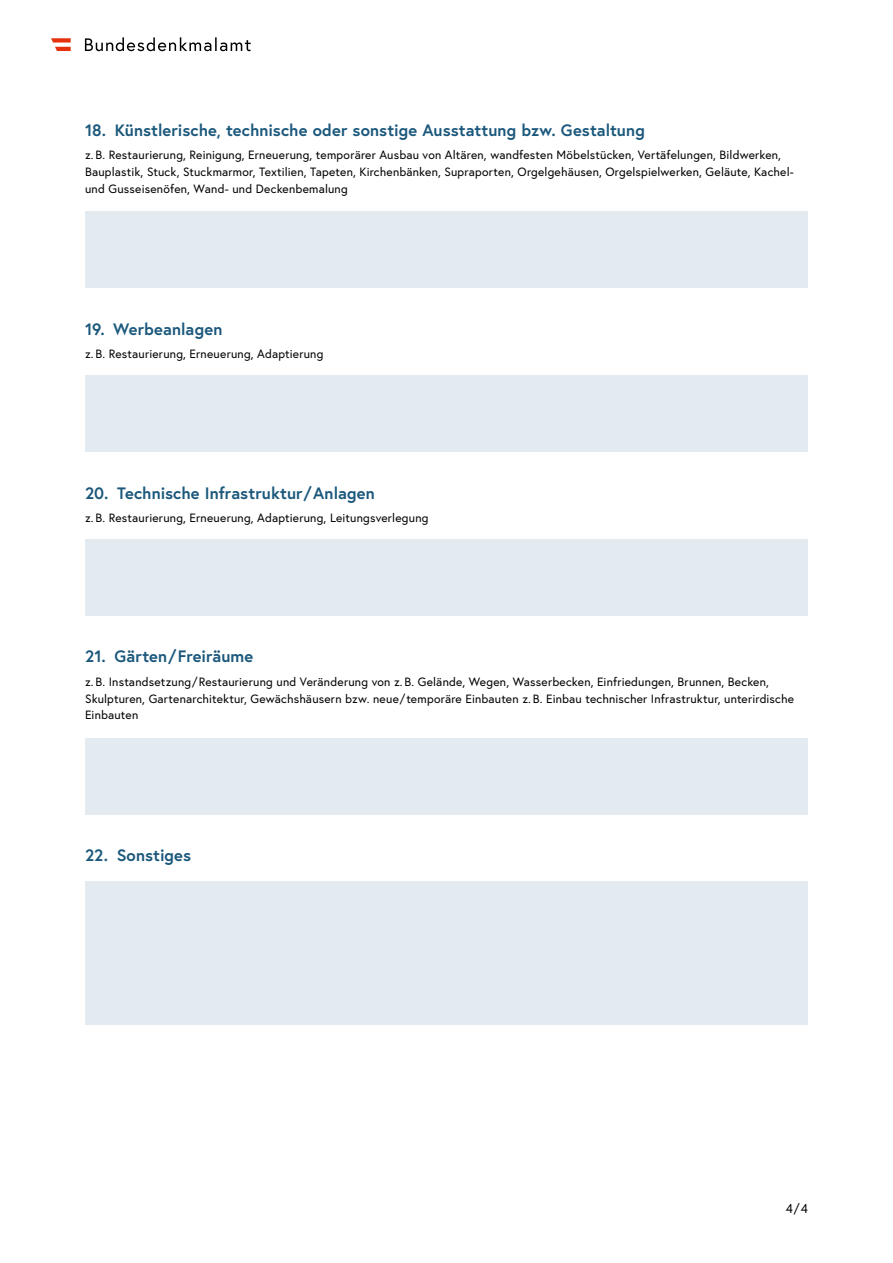
<style>
.page{position:relative;width:893px;height:1263px;background:#fff}
.page>*{position:absolute;margin:0;border:0;box-sizing:border-box;transform-origin:0 0}
.ol_nummerierte_Liste_als_h2{font:700 16.5px "Europa Austria";letter-spacing:.005em;color:#1b587c}
.t1{font:12.75px "Europa Austria";color:#000}
.p_small{font:12px/16.8px "Europa Austria";letter-spacing:.015em;color:#000}
</style>
<div class="page">
<svg style="left:85px;top:37px;width:166px;height:14px"></svg>
<svg style="left:51px;top:38px;width:20px;height:13px"></svg>
<div style="left:85px;top:212px;width:723px;height:76px;background:#e4ebf0"></div>
<div style="left:85px;top:375px;width:723px;height:77px;background:#e4ebf0"></div>
<div style="left:85px;top:539px;width:723px;height:76px;background:#e4ebf0"></div>
<div style="left:85px;top:738px;width:723px;height:76px;background:#e4ebf0"></div>
<div style="left:85px;top:881px;width:723px;height:144px;background:#e4ebf0"></div>
<h2 class="ol_nummerierte_Liste_als_h2" style="left:85px;top:119px;width:561px">18. Künstlerische, technische oder sonstige Ausstattung bzw. Gestaltung</h2>
<p class="p_small" style="left:85px;top:147px;width:710px">z. B. Restaurierung, Reinigung, Erneuerung, temporärer Ausbau von Altären, wandfesten Möbelstücken, Vertäfelungen, Bildwerken,<br>Bauplastik, Stuck, Stuckmarmor, Textilien, Tapeten, Kirchenbänken, Supraporten, Orgelgehäusen, Orgelspielwerken, Geläute, Kachel&shy;und Gusseisenöfen, Wand- und Deckenbemalung</p>
<h2 class="ol_nummerierte_Liste_als_h2" style="left:85px;top:318px;width:139px">19. Werbeanlagen</h2>
<p class="p_small" style="left:85px;top:345px;width:240px">z. B. Restaurierung, Erneuerung, Adaptierung</p>
<h2 class="ol_nummerierte_Liste_als_h2" style="left:85px;top:481px;width:291px">20. Technische Infrastruktur/Anlagen</h2>
<p class="p_small" style="left:85px;top:509px;width:345px">z. B. Restaurierung, Erneuerung, Adaptierung, Leitungsverlegung</p>
<h2 class="ol_nummerierte_Liste_als_h2" style="left:85px;top:645px;width:170px">21. Gärten/Freiräume</h2>
<p class="p_small" style="left:85px;top:673px;width:710px">z. B. Instandsetzung/Restaurierung und Veränderung von z. B. Gelände, Wegen, Wasserbecken, Einfriedungen, Brunnen, Becken,<br>Skulpturen, Gartenarchitektur, Gewächshäusern bzw. neue/temporäre Einbauten z. B. Einbau technischer Infrastruktur, unterirdische<br>Einbauten</p>
<h2 class="ol_nummerierte_Liste_als_h2" style="left:85px;top:844px;width:108px">22. Sonstiges</h2>
<p class="t1" style="left:786px;top:1200px;width:24px">4/4</p>
</div>
